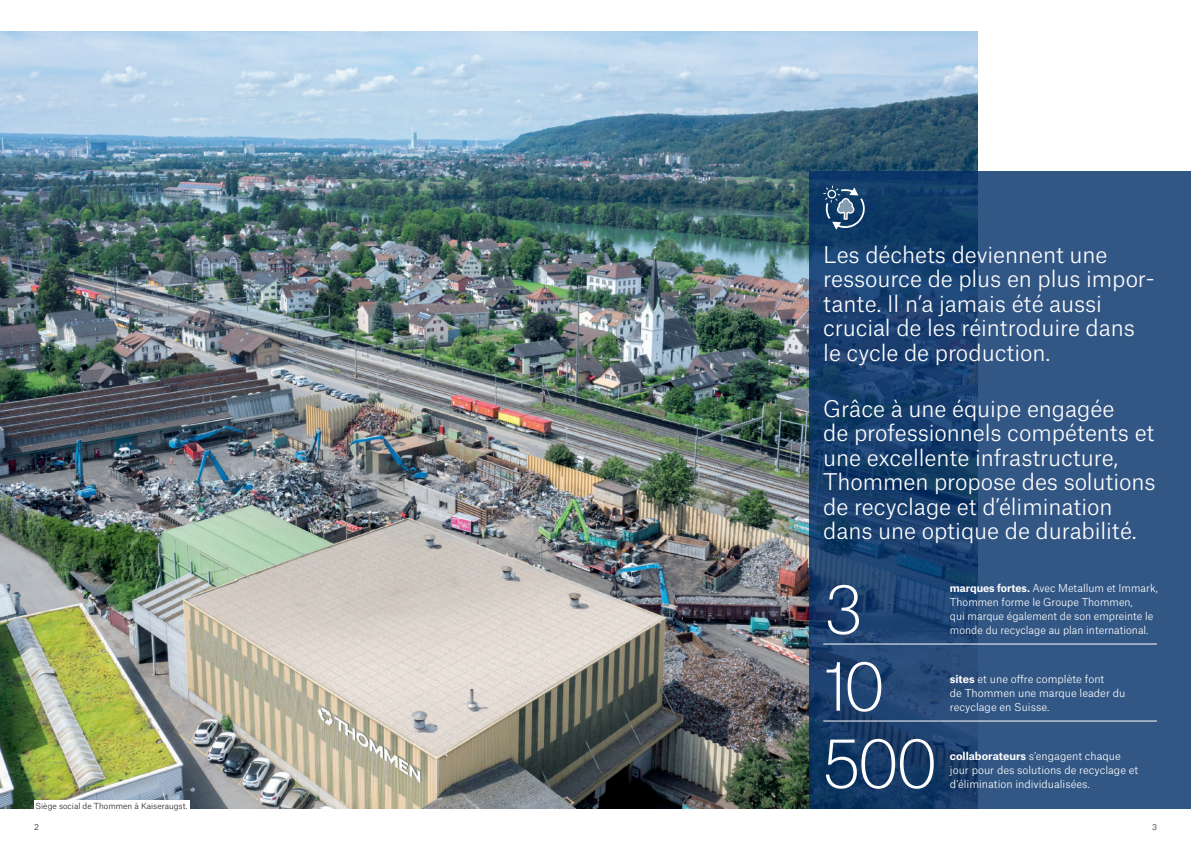
<style>
.page{position:relative;width:1191px;height:842px;background:#fff}
.page>*{position:absolute;margin:0;border:0;box-sizing:border-box;transform-origin:0 0}
.t1{font:100 65px "Atlas Grotesk";color:#fff}
.t2{font:300 22px/24.5px "Atlas Grotesk";letter-spacing:-.005em;color:#fff}
.t3{font:300 10.5px/14px "Atlas Grotesk";color:#fff}
.t4{font:300 8px "Atlas Grotesk";color:#231f20}
.s1{font-weight:700}
</style>
<div class="page">
<img style="left:0;top:31px;width:977px;height:778px">
<svg style="left:809px;top:172px;width:382px;height:637px;background:#274c7a"></svg>
<hr style="left:823px;top:643px;width:334px;height:1px;background:#fff">
<hr style="left:823px;top:720px;width:334px;height:1px;background:#fff">
<svg style="left:823px;top:186px;width:41px;height:44px;background:#436587"></svg>
<div style="left:34px;top:800px;width:156px;height:10px;background:#fff"></div>
<h2 class="t2" style="left:823px;top:240px;width:333px">Les déchets deviennent une ressource de plus en plus impor&shy;tante. Il n’a jamais été aussi crucial de les réintroduire dans le cycle de production.</h2>
<h2 class="t2" style="left:823px;top:394px;width:334px">Grâce à une équipe engagée<br>de professionnels compétents et une excellente infrastructure,<br>Thommen propose des solutions de recyclage et d’élimination dans une optique de durabilité.</h2>
<p class="t4" style="left:35px;top:799px;width:154px">Siège social de Thommen à Kaiseraugst.</p>
<h1 class="t1" style="left:823px;top:559px;width:41px">3</h1>
<h1 class="t1" style="left:822px;top:636px;width:65px">10</h1>
<h1 class="t1" style="left:821px;top:713px;width:118px">500</h1>
<p class="t3" style="left:950px;top:580px;width:209px"><span class="s1">marques fortes.</span> Avec Metallum et Immark,<br>Thommen forme le Groupe Thommen,<br>qui marque également de son empreinte le</p>
<p class="t3" style="left:950px;top:622px;width:200px">monde du recyclage au plan international.</p>
<p class="t3" style="left:950px;top:671px;width:177px"><span class="s1">sites</span> et une offre complète font<br>de Thommen une marque leader du recyclage en Suisse.</p>
<p class="t3" style="left:950px;top:748px;width:190px"><span class="s1">collaborateurs</span> s’engagent chaque jour pour des solutions de recyclage et d’élimination individualisées.</p>
<p class="t4" style="left:34px;top:820px;width:6px">2</p>
<p class="t4" style="left:1152px;top:820px;width:6px">3</p>
</div>
